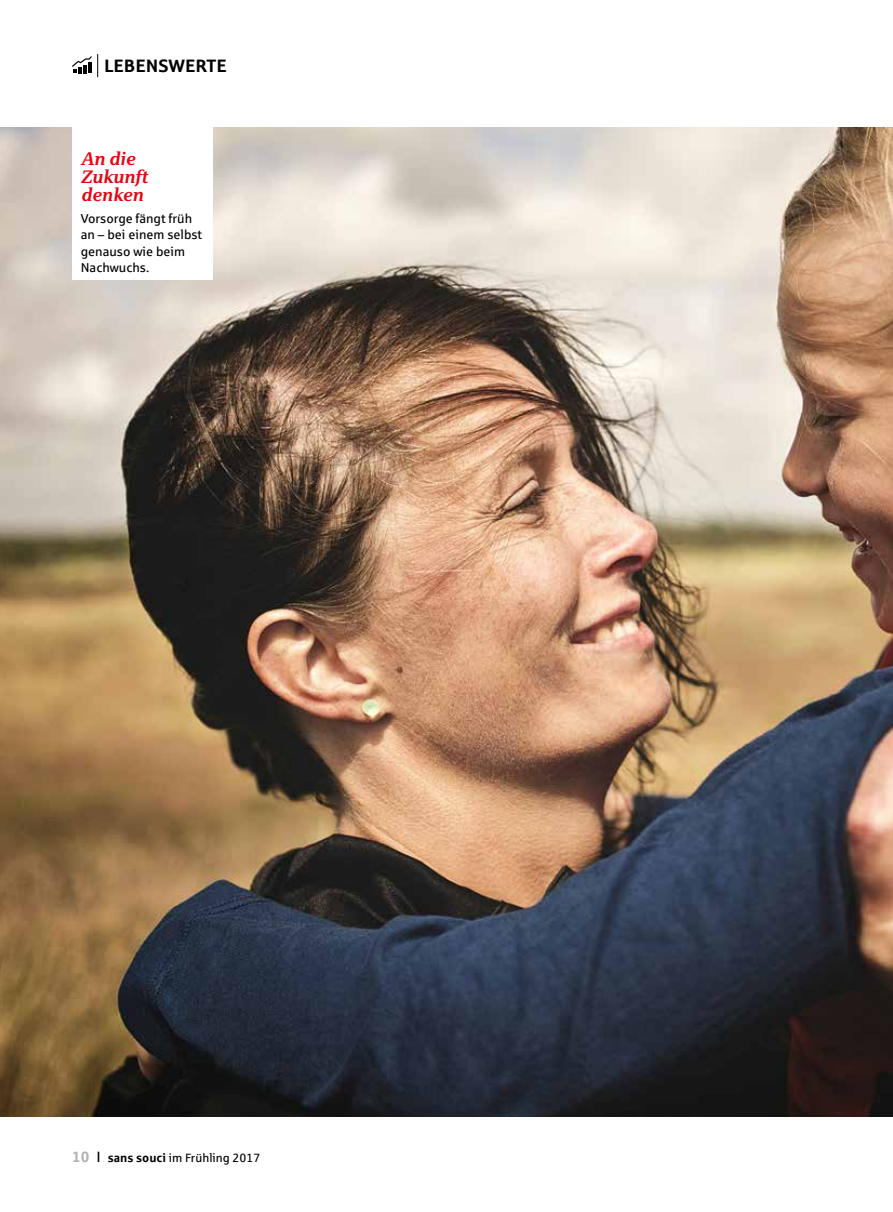
<style>
.page{position:relative;width:893px;height:1212px;background:#fff}
.page>*{position:absolute;margin:0;border:0;box-sizing:border-box;transform-origin:0 0}
.t1{font:italic 700 18px/18px "Sparkasse Serif";letter-spacing:-.01em;color:#e30613}
.t2{font:700 18px "Sparkasse Rg";color:#000}
.t3{font:12.9px/16.2px "Sparkasse Rg";color:#000}
.t4{font:12px "Sparkasse Rg";color:#000}
.s1{font-weight:700;font-size:15px;color:#b3b2b2}
.s2{font-size:15px}
.s3{font-weight:700}
</style>
<div class="page">
<svg style="left:97px;top:54px;width:1px;height:23px"></svg>
<svg style="left:72px;top:56px;width:19px;height:17px"></svg>
<img style="left:0;top:128px;width:893px;height:988px">
<div style="left:72px;top:125px;width:141px;height:155px;background:#fff"></div>
<h1 class="t2" style="left:104px;top:54px;width:124px">LEBENSWERTE</h1>
<h1 class="t1" style="left:81px;top:149px;width:68px">An die<br>Zukunft denken</h1>
<p class="t3" style="left:81px;top:210px;width:123px">Vorsorge fängt früh an – bei einem selbst genauso wie beim<br>Nachwuchs.</p>
<p class="t4" style="left:72px;top:1150px;width:189px"><span class="s1">10</span> <span class="s2">I</span> <span class="s3">sans souci</span> im Frühling 2017</p>
</div>
